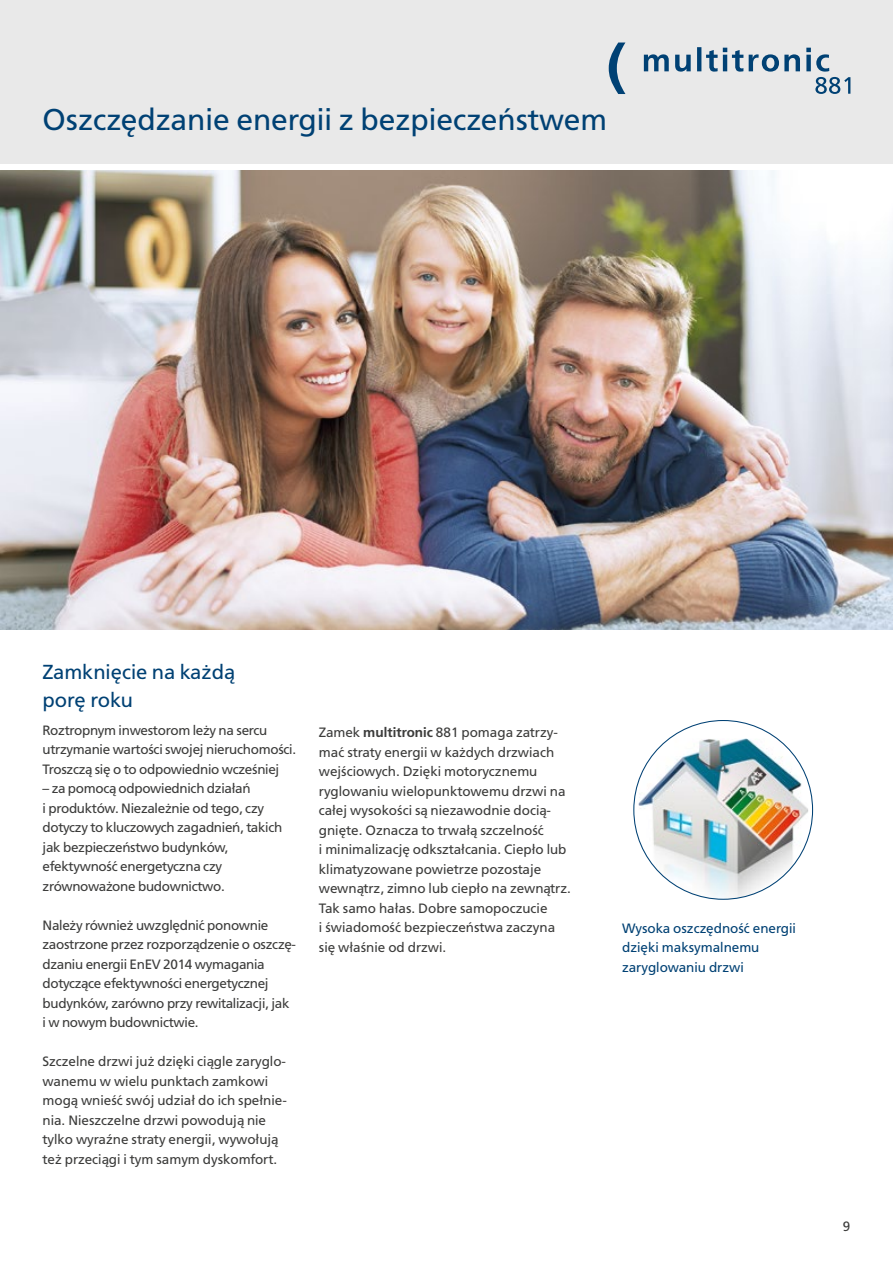
<style>
.page{position:relative;width:893px;height:1263px;background:#fff}
.page>*{position:absolute;margin:0;border:0;box-sizing:border-box;transform-origin:0 0}
.Headlines_keine_Silb{font:30px "Free Set";color:#004174}
.Headlines_keine_Silb-2{font:20.25px/27.8px "Free Set";color:#004174}
.Standart_9_14_5{font:13.5px/19.5px "Free Set";letter-spacing:-.015em;color:#3c3c3b}
.Standart_9_14_5-2{font:13.5px/19.5px "Free Set";color:#004174}
.s1{font-weight:600}
</style>
<div class="page">
<div style="left:0;top:0;width:893px;height:164px;background:#e9e9e9"></div>
<img style="left:0;top:170px;width:893px;height:459px">
<svg style="left:609px;top:43px;width:16px;height:51px"></svg>
<svg style="left:644px;top:47px;width:206px;height:47px"></svg>
<img style="left:639px;top:739px;width:169px;height:160px">
<p class="Headlines_keine_Silb" style="left:43px;top:102px;width:566px">Oszczędzanie energii z bezpieczeństwem</p>
<p class="Headlines_keine_Silb-2" style="left:43px;top:658px;width:194px">Zamknięcie na każdą porę roku</p>
<p class="Standart_9_14_5" style="left:43px;top:720px;width:255px">Roztropnym inwestorom leży na sercu utrzymanie wartości swojej nieruchomości.<br>Troszczą się o to odpowiednio wcześniej</p>
<p class="Standart_9_14_5" style="left:43px;top:779px;width:241px">– za pomocą odpowiednich działań<br>i produktów. Niezależnie od tego, czy dotyczy to kluczowych zagadnień, takich jak bezpieczeństwo budynków, efektywność energetyczna czy zrównoważone budownictwo.</p>
<p class="Standart_9_14_5" style="left:43px;top:915px;width:255px">Należy również uwzględnić ponownie zaostrzone przez rozporządzenie o oszczę&shy;dzaniu energii EnEV 2014 wymagania dotyczące efektywności energetycznej budynków, zarówno przy rewitalizacji, jak i w nowym budownictwie.</p>
<p class="Standart_9_14_5" style="left:43px;top:1052px;width:246px">Szczelne drzwi już dzięki ciągle zaryglo&shy;wanemu w wielu punktach zamkowi mogą wnieść swój udział do ich spełnie&shy;nia. Nieszczelne drzwi powodują nie tylko wyraźne straty energii, wywołują też przeciągi i tym samym dyskomfort.</p>
<p class="Standart_9_14_5" style="left:319px;top:723px;width:253px">Zamek <span class="s1">multitronic</span> 881 pomaga zatrzy&shy;mać straty energii w każdych drzwiach wejściowych. Dzięki motorycznemu ryglowaniu wielopunktowemu drzwi na całej wysokości są niezawodnie docią&shy;gnięte. Oznacza to trwałą szczelność<br>i minimalizację odkształcania. Ciepło lub klimatyzowane powietrze pozostaje wewnątrz, zimno lub ciepło na zewnątrz.<br>Tak samo hałas. Dobre samopoczucie<br>i świadomość bezpieczeństwa zaczyna</p>
<p class="Standart_9_14_5" style="left:319px;top:937px;width:129px">się właśnie od drzwi.</p>
<p class="Standart_9_14_5-2" style="left:622px;top:918px;width:175px">Wysoka oszczędność energii dzięki maksymalnemu zaryglowaniu drzwi</p>
<p class="Standart_9_14_5" style="left:843px;top:1216px;width:9px">9</p>
</div>
